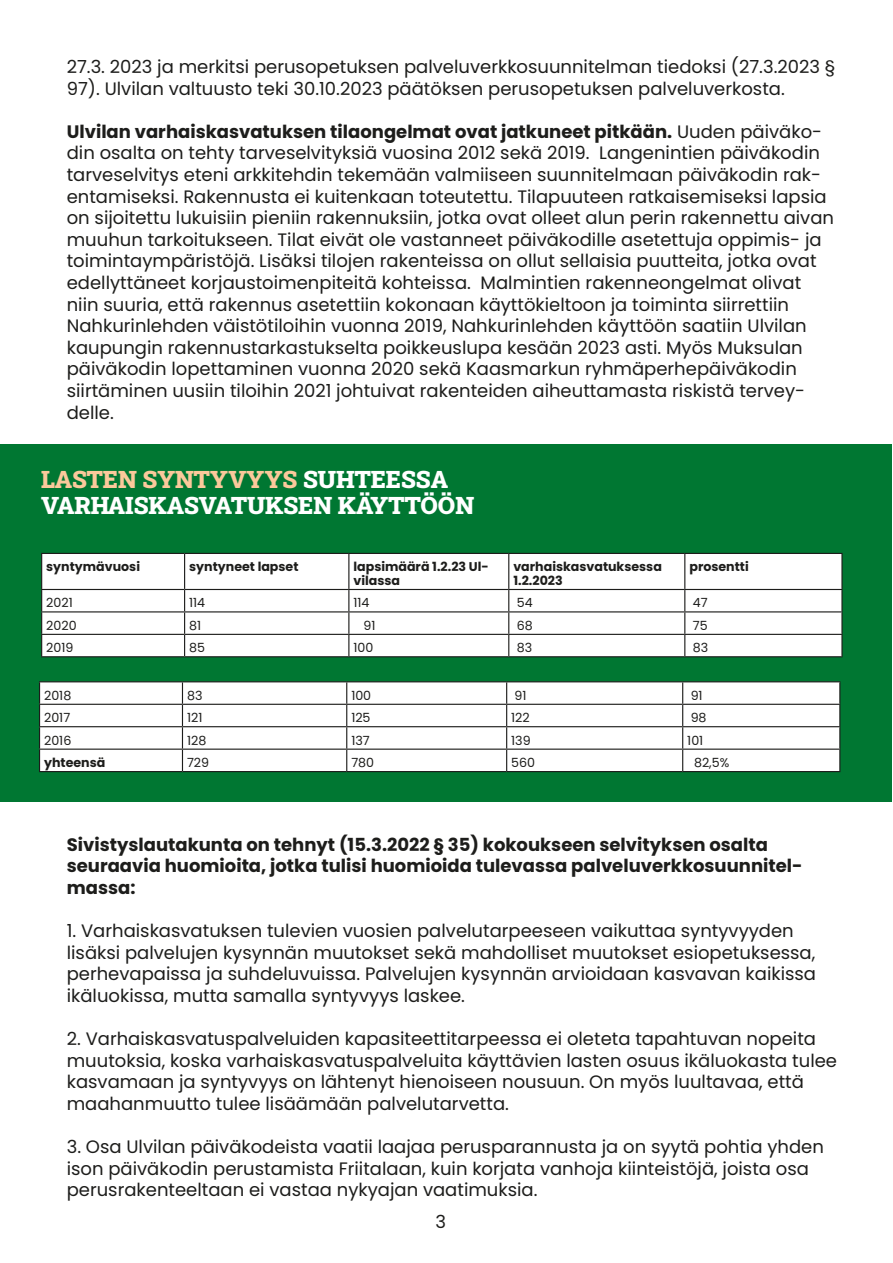
<style>
.page{position:relative;width:893px;height:1263px;background:#fff}
.page>*{position:absolute;margin:0;border:0;box-sizing:border-box;transform-origin:0 0}
.List_Paragraph{font:24px "Roboto Slab";color:#fff}
.List_Paragraph-2{font:24px "Roboto Slab";color:#fbc99b}
.t1{font:18px/21.6px "Poppins";color:#1d1d1b}
.t2{font:700 18px/21.6px "Poppins";color:#1d1d1b}
.t3{font:700 12.6px/13.6px "Poppins";color:#1d1d1b}
.t4{font:12.6px "Poppins";color:#1d1d1b}
.s1{font-weight:700}
.s2{color:#fff}
</style>
<div class="page">
<div style="left:0;top:444px;width:891px;height:357px;background:#007732"></div>
<div style="left:42px;top:554px;width:799px;height:102px;background:#fff"></div>
<hr style="left:41px;top:553px;width:144px;height:1px;background:#1d1d1b">
<hr style="left:41px;top:554px;width:1px;height:35px;background:#1d1d1b">
<hr style="left:185px;top:553px;width:164px;height:1px;background:#1d1d1b">
<hr style="left:184px;top:554px;width:1px;height:35px;background:#1d1d1b">
<hr style="left:349px;top:553px;width:160px;height:1px;background:#1d1d1b">
<hr style="left:348px;top:554px;width:1px;height:35px;background:#1d1d1b">
<hr style="left:509px;top:553px;width:176px;height:1px;background:#1d1d1b">
<hr style="left:508px;top:554px;width:1px;height:35px;background:#1d1d1b">
<hr style="left:685px;top:553px;width:158px;height:1px;background:#1d1d1b">
<hr style="left:684px;top:554px;width:1px;height:35px;background:#1d1d1b">
<hr style="left:841px;top:554px;width:2px;height:35px;background:#1d1d1b">
<hr style="left:41px;top:589px;width:144px;height:1px;background:#1d1d1b">
<hr style="left:185px;top:589px;width:164px;height:1px;background:#1d1d1b">
<hr style="left:349px;top:589px;width:160px;height:1px;background:#1d1d1b">
<hr style="left:509px;top:589px;width:176px;height:1px;background:#1d1d1b">
<hr style="left:685px;top:589px;width:158px;height:1px;background:#1d1d1b">
<hr style="left:841px;top:590px;width:2px;height:21px;background:#1d1d1b">
<hr style="left:41px;top:611px;width:144px;height:1px;background:#1d1d1b">
<hr style="left:185px;top:611px;width:164px;height:1px;background:#1d1d1b">
<hr style="left:349px;top:611px;width:160px;height:1px;background:#1d1d1b">
<hr style="left:509px;top:611px;width:176px;height:1px;background:#1d1d1b">
<hr style="left:685px;top:611px;width:158px;height:1px;background:#1d1d1b">
<hr style="left:841px;top:612px;width:2px;height:22px;background:#1d1d1b">
<hr style="left:41px;top:634px;width:144px;height:1px;background:#1d1d1b">
<svg style="left:41px;top:590px;width:1px;height:66px"></svg>
<hr style="left:185px;top:634px;width:164px;height:1px;background:#1d1d1b">
<svg style="left:184px;top:590px;width:1px;height:66px"></svg>
<hr style="left:349px;top:634px;width:160px;height:1px;background:#1d1d1b">
<svg style="left:348px;top:590px;width:1px;height:66px"></svg>
<hr style="left:509px;top:634px;width:176px;height:1px;background:#1d1d1b">
<svg style="left:508px;top:590px;width:1px;height:66px"></svg>
<hr style="left:685px;top:634px;width:158px;height:1px;background:#1d1d1b">
<svg style="left:684px;top:590px;width:1px;height:66px"></svg>
<hr style="left:841px;top:635px;width:2px;height:21px;background:#1d1d1b">
<hr style="left:41px;top:656px;width:144px;height:1px;background:#1d1d1b">
<hr style="left:185px;top:656px;width:164px;height:1px;background:#1d1d1b">
<hr style="left:349px;top:656px;width:160px;height:1px;background:#1d1d1b">
<hr style="left:509px;top:656px;width:176px;height:1px;background:#1d1d1b">
<hr style="left:685px;top:656px;width:158px;height:1px;background:#1d1d1b">
<div style="left:40px;top:682px;width:799px;height:89px;background:#fff"></div>
<hr style="left:39px;top:681px;width:143px;height:1px;background:#1d1d1b">
<hr style="left:182px;top:681px;width:165px;height:1px;background:#1d1d1b">
<hr style="left:347px;top:681px;width:160px;height:1px;background:#1d1d1b">
<hr style="left:507px;top:681px;width:176px;height:1px;background:#1d1d1b">
<hr style="left:683px;top:681px;width:157px;height:1px;background:#1d1d1b">
<hr style="left:39px;top:704px;width:143px;height:1px;background:#1d1d1b">
<hr style="left:182px;top:704px;width:165px;height:1px;background:#1d1d1b">
<hr style="left:347px;top:704px;width:160px;height:1px;background:#1d1d1b">
<hr style="left:507px;top:704px;width:176px;height:1px;background:#1d1d1b">
<hr style="left:683px;top:704px;width:157px;height:1px;background:#1d1d1b">
<hr style="left:39px;top:726px;width:143px;height:1px;background:#1d1d1b">
<hr style="left:182px;top:726px;width:165px;height:1px;background:#1d1d1b">
<hr style="left:347px;top:726px;width:160px;height:1px;background:#1d1d1b">
<hr style="left:507px;top:726px;width:176px;height:1px;background:#1d1d1b">
<hr style="left:683px;top:726px;width:157px;height:1px;background:#1d1d1b">
<hr style="left:39px;top:748px;width:143px;height:2px;background:#1d1d1b">
<svg style="left:39px;top:682px;width:1px;height:89px"></svg>
<hr style="left:182px;top:748px;width:165px;height:2px;background:#1d1d1b">
<svg style="left:182px;top:682px;width:1px;height:89px"></svg>
<hr style="left:347px;top:748px;width:160px;height:2px;background:#1d1d1b">
<svg style="left:346px;top:682px;width:1px;height:89px"></svg>
<hr style="left:507px;top:748px;width:176px;height:2px;background:#1d1d1b">
<svg style="left:506px;top:682px;width:1px;height:89px"></svg>
<hr style="left:683px;top:748px;width:157px;height:2px;background:#1d1d1b">
<svg style="left:682px;top:682px;width:1px;height:89px"></svg>
<svg style="left:839px;top:682px;width:1px;height:89px"></svg>
<hr style="left:39px;top:771px;width:143px;height:1px;background:#1d1d1b">
<hr style="left:182px;top:771px;width:165px;height:1px;background:#1d1d1b">
<hr style="left:347px;top:771px;width:160px;height:1px;background:#1d1d1b">
<hr style="left:507px;top:771px;width:176px;height:1px;background:#1d1d1b">
<hr style="left:683px;top:771px;width:157px;height:1px;background:#1d1d1b">
<p class="t1" style="left:67px;top:56px;width:770px">27.3. 2023 ja merkitsi perusopetuksen palveluverkkosuunnitelman tiedoksi (27.3.2023 §<br>97). Ulvilan valtuusto teki 30.10.2023 päätöksen perusopetuksen palveluverkosta.</p>
<p class="t1" style="left:67px;top:121px;width:769px"><span class="s1">Ulvilan varhaiskasvatuksen tilaongelmat ovat jatkuneet pitkään.</span> Uuden päiväko&shy;din osalta on tehty tarveselvityksiä vuosina 2012 sekä 2019. Langenintien päiväkodin tarveselvitys eteni arkkitehdin tekemään valmiiseen suunnitelmaan päiväkodin rak&shy;entamiseksi. Rakennusta ei kuitenkaan toteutettu. Tilapuuteen ratkaisemiseksi lapsia on sijoitettu lukuisiin pieniin rakennuksiin, jotka ovat olleet alun perin rakennettu aivan muuhun tarkoitukseen. Tilat eivät ole vastanneet päiväkodille asetettuja oppimis- ja toimintaympäristöjä. Lisäksi tilojen rakenteissa on ollut sellaisia puutteita, jotka ovat edellyttäneet korjaustoimenpiteitä kohteissa. Malmintien rakenneongelmat olivat niin suuria, että rakennus asetettiin kokonaan käyttökieltoon ja toiminta siirrettiin Nahkurinlehden väistötiloihin vuonna 2019, Nahkurinlehden käyttöön saatiin Ulvilan kaupungin rakennustarkastukselta poikkeuslupa kesään 2023 asti. Myös Muksulan päiväkodin lopettaminen vuonna 2020 sekä Kaasmarkun ryhmäperhepäiväkodin siirtäminen uusiin tiloihin 2021 johtuivat rakenteiden aiheuttamasta riskistä tervey&shy;delle.</p>
<p class="List_Paragraph-2" style="left:41px;top:463px;width:408px">LASTEN SYNTYVYYS <span class="s2">SUHTEESSA</span></p>
<p class="List_Paragraph" style="left:41px;top:489px;width:434px">VARHAISKASVATUKSEN KÄYTTÖÖN</p>
<p class="t3" style="left:46px;top:560px;width:95px">syntymävuosi</p>
<p class="t3" style="left:189px;top:560px;width:111px">syntyneet lapset</p>
<p class="t3" style="left:353px;top:560px;width:137px">lapsimäärä 1.2.23 Ul&shy;vilassa</p>
<p class="t3" style="left:513px;top:560px;width:150px">varhaiskasvatuksessa<br>1.2.2023</p>
<p class="t3" style="left:689px;top:560px;width:61px">prosentti</p>
<p class="t4" style="left:46px;top:596px;width:28px">2021</p>
<p class="t4" style="left:189px;top:596px;width:18px">114</p>
<p class="t4" style="left:353px;top:596px;width:18px">114</p>
<p class="t4" style="left:517px;top:596px;width:17px">54</p>
<p class="t4" style="left:693px;top:596px;width:16px">47</p>
<p class="t4" style="left:46px;top:618px;width:32px">2020</p>
<p class="t4" style="left:189px;top:618px;width:14px">81</p>
<p class="t4" style="left:364px;top:618px;width:13px">91</p>
<p class="t4" style="left:517px;top:618px;width:17px">68</p>
<p class="t4" style="left:693px;top:618px;width:16px">75</p>
<p class="t4" style="left:46px;top:640px;width:29px">2019</p>
<p class="t4" style="left:189px;top:640px;width:17px">85</p>
<p class="t4" style="left:353px;top:640px;width:21px">100</p>
<p class="t4" style="left:517px;top:640px;width:17px">83</p>
<p class="t4" style="left:693px;top:640px;width:17px">83</p>
<p class="t4" style="left:44px;top:688px;width:29px">2018</p>
<p class="t4" style="left:187px;top:688px;width:17px">83</p>
<p class="t4" style="left:351px;top:688px;width:21px">100</p>
<p class="t4" style="left:515px;top:688px;width:13px">91</p>
<p class="t4" style="left:691px;top:688px;width:13px">91</p>
<p class="t4" style="left:44px;top:710px;width:28px">2017</p>
<p class="t4" style="left:187px;top:710px;width:17px">121</p>
<p class="t4" style="left:351px;top:710px;width:21px">125</p>
<p class="t4" style="left:511px;top:710px;width:20px">122</p>
<p class="t4" style="left:691px;top:710px;width:17px">98</p>
<p class="t4" style="left:44px;top:733px;width:29px">2016</p>
<p class="t4" style="left:187px;top:733px;width:21px">128</p>
<p class="t4" style="left:351px;top:733px;width:20px">137</p>
<p class="t4" style="left:511px;top:733px;width:21px">139</p>
<p class="t4" style="left:687px;top:733px;width:18px">101</p>
<p class="t3" style="left:44px;top:756px;width:63px">yhteensä</p>
<p class="t4" style="left:187px;top:755px;width:24px">729</p>
<p class="t4" style="left:351px;top:755px;width:24px">780</p>
<p class="t4" style="left:511px;top:755px;width:25px">560</p>
<p class="t4" style="left:694px;top:755px;width:37px">82,5%</p>
<p class="t2" style="left:67px;top:833px;width:737px">Sivistyslautakunta on tehnyt (15.3.2022 § 35) kokoukseen selvityksen osalta seuraavia huomioita, jotka tulisi huomioida tulevassa palveluverkkosuunnitel&shy;massa:</p>
<p class="t1" style="left:67px;top:920px;width:751px">1. Varhaiskasvatuksen tulevien vuosien palvelutarpeeseen vaikuttaa syntyvyyden lisäksi palvelujen kysynnän muutokset sekä mahdolliset muutokset esiopetuksessa, perhevapaissa ja suhdeluvuissa. Palvelujen kysynnän arvioidaan kasvavan kaikissa ikäluokissa, mutta samalla syntyvyys laskee.</p>
<p class="t1" style="left:67px;top:1028px;width:772px">2. Varhaiskasvatuspalveluiden kapasiteettitarpeessa ei oleteta tapahtuvan nopeita muutoksia, koska varhaiskasvatuspalveluita käyttävien lasten osuus ikäluokasta tulee kasvamaan ja syntyvyys on lähtenyt hienoiseen nousuun. On myös luultavaa, että maahanmuutto tulee lisäämään palvelutarvetta.</p>
<p class="t1" style="left:67px;top:1136px;width:759px">3. Osa Ulvilan päiväkodeista vaatii laajaa perusparannusta ja on syytä pohtia yhden ison päiväkodin perustamista Friitalaan, kuin korjata vanhoja kiinteistöjä, joista osa perusrakenteeltaan ei vastaa nykyajan vaatimuksia.</p>
<p class="t1" style="left:436px;top:1211px;width:12px">3</p>
</div>
